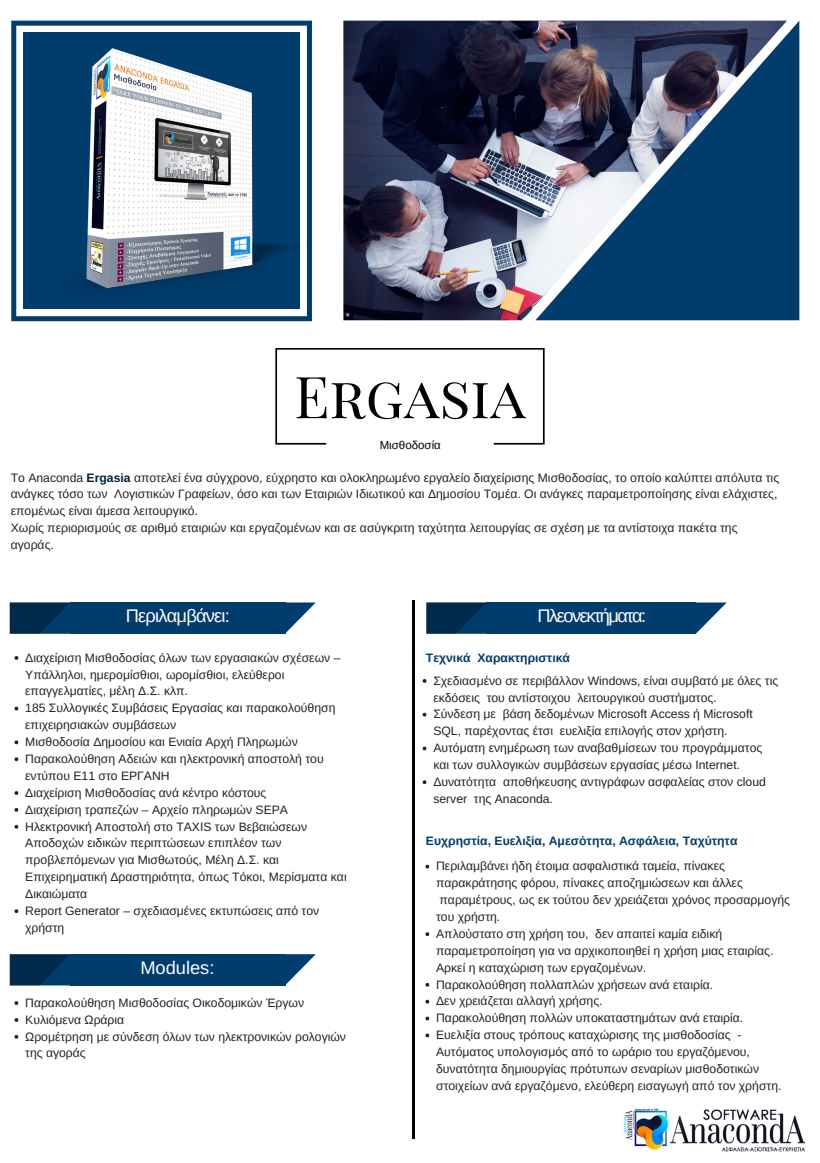
<style>
.page{position:relative;width:820px;height:1163px;background:#fff}
.page>*{position:absolute;margin:0;border:0;box-sizing:border-box;transform-origin:0 0}
.t1{font:57.88px "Playfair Display SC";color:#000}
.t2{font:18.25px "Liberation Sans";letter-spacing:-.085em;color:#fff}
.t3{font:18.25px "Liberation Sans";letter-spacing:-.045em;color:#fff}
.t4{font:18.25px "Arimo";color:#fff}
.t5{font:12.19px/16.9px "Liberation Sans";color:#222}
.t6{font:700 12.19px "Liberation Sans";color:#003c6c}
.t7{font:12.19px "Arimo";color:#222}
.t8{font:11.5px "Liberation Sans";color:#000}
.s1{font-family:"Arimo"}
.s2{font-family:"Arimo";font-weight:700;color:#001f39}
.s3{font-family:"Liberation Sans"}
</style>
<div class="page">
<img style="left:343px;top:21px;width:192px;height:299px">
<svg style="left:535px;top:21px;width:264px;height:299px;background:#3e5c7d"></svg>
<svg style="left:11px;top:21px;width:301px;height:11px"></svg>
<img style="left:11px;top:32px;width:357px;height:290px">
<svg style="left:275px;top:348px;width:269px;height:96px"></svg>
<hr style="left:412px;top:600px;width:3px;height:538px;background:#000">
<div style="left:70px;top:602px;width:215px;height:31px;background:#003c6c"></div>
<svg style="left:285px;top:602px;width:31px;height:31px"></svg>
<svg style="left:10px;top:602px;width:60px;height:31px;background:#033155"></svg>
<div style="left:70px;top:954px;width:215px;height:31px;background:#003c6c"></div>
<svg style="left:285px;top:954px;width:31px;height:31px"></svg>
<svg style="left:10px;top:954px;width:60px;height:31px;background:#012f54"></svg>
<svg style="left:15px;top:1001px;width:3px;height:4px"></svg>
<svg style="left:422px;top:712px;width:4px;height:4px"></svg>
<svg style="left:422px;top:746px;width:4px;height:4px"></svg>
<svg style="left:422px;top:780px;width:4px;height:4px"></svg>
<svg style="left:425px;top:864px;width:4px;height:4px"></svg>
<svg style="left:425px;top:932px;width:4px;height:4px"></svg>
<svg style="left:425px;top:982px;width:4px;height:4px"></svg>
<svg style="left:425px;top:999px;width:4px;height:4px"></svg>
<svg style="left:425px;top:1016px;width:4px;height:4px"></svg>
<svg style="left:425px;top:1033px;width:4px;height:4px"></svg>
<img style="left:623px;top:1108px;width:182px;height:44px">
<svg style="left:15px;top:656px;width:3px;height:4px"></svg>
<svg style="left:15px;top:706px;width:3px;height:4px"></svg>
<svg style="left:15px;top:740px;width:3px;height:4px"></svg>
<svg style="left:15px;top:757px;width:3px;height:4px"></svg>
<svg style="left:15px;top:791px;width:3px;height:4px"></svg>
<svg style="left:15px;top:909px;width:3px;height:4px"></svg>
<div style="left:486px;top:602px;width:210px;height:31px;background:#003c6c"></div>
<svg style="left:696px;top:602px;width:30px;height:31px"></svg>
<svg style="left:426px;top:602px;width:61px;height:31px;background:#043256"></svg>
<h1 class="t1" style="left:294px;top:356px;width:233px">Ergasia</h1>
<p class="t8" style="left:379px;top:438px;width:63px">Μισθοδοσία</p>
<p class="t5" style="left:11px;top:469px;width:769px"><span class="s1">To Anaconda</span> <span class="s2">Ergasia</span> αποτελεί ένα σύγχρονο<span class="s1">,</span> εύχρηστο και ολοκληρωμένο εργαλείο διαχείρισης Μισθοδοσίας<span class="s1">,</span> το οποίο καλύπτει απόλυτα τις ανάγκες τόσο των Λογιστικών Γραφείων<span class="s1">,</span> όσο και των Εταιριών Ιδιωτικού και Δημοσίου Τομέα<span class="s1">.</span> Οι ανάγκες παραμετροποίησης είναι ελάχιστες<span class="s1">, </span>επομένως είναι άμεσα λειτουργικό<span class="s1">.<br></span>Χωρίς περιορισμούς σε αριθμό εταιριών και εργαζομένων και σε ασύγκριτη ταχύτητα λειτουργίας σε σχέση με τα αντίστοιχα πακέτα της αγοράς<span class="s1">.</span></p>
<h2 class="t3" style="left:126px;top:606px;width:105px">Περιλαμβάνει<span class="s1">:</span></h2>
<p class="t5" style="left:25px;top:649px;width:323px">Διαχείριση Μισθοδοσίας όλων των εργασιακών σχέσεων <span class="s1">– </span>Υπάλληλοι<span class="s1">,</span> ημερομίσθιοι<span class="s1">,</span> ωρομίσθιοι<span class="s1">,</span> ελεύθεροι επαγγελματίες<span class="s1">,</span> μέλη Δ<span class="s1">.</span>Σ<span class="s1">.</span> κλπ<span class="s1">.<br>185</span> Συλλογικές Συμβάσεις Εργασίας και παρακολούθηση επιχειρησιακών συμβάσεων<br>Μισθοδοσία Δημοσίου και Ενιαία Αρχή Πληρωμών Παρακολούθηση Αδειών και ηλεκτρονική αποστολή του εντύπου Ε<span class="s1">11</span> στο ΕΡΓΑΝΗ<br>Διαχείριση Μισθοδοσίας ανά κέντρο κόστους<br>Διαχείριση τραπεζών <span class="s1">–</span> Αρχείο πληρωμών <span class="s1">SEPA </span>Ηλεκτρονική Αποστολή στο <span class="s1">TAXIS</span> των Βεβαιώσεων Αποδοχών ειδικών περιπτώσεων επιπλέον των προβλεπόμενων για Μισθωτούς<span class="s1">,</span> Μέλη Δ<span class="s1">.</span>Σ<span class="s1">.</span> και Επιχειρηματική Δραστηριότητα<span class="s1">,</span> όπως Τόκοι<span class="s1">,</span> Μερίσματα και Δικαιώματα<br><span class="s1">Report Generator –</span> σχεδιασμένες εκτυπώσεις από τον χρήστη</p>
<h2 class="t4" style="left:140px;top:957px;width:76px">Modules:</h2>
<p class="t5" style="left:25px;top:994px;width:322px">Παρακολούθηση Μισθοδοσίας Οικοδομικών Έργων<br>Κυλιόμενα Ωράρια<br>Ωρομέτρηση με σύνδεση όλων των ηλεκτρονικών ρολογιών της αγοράς</p>
<h2 class="t2" style="left:537px;top:606px;width:110px">Πλεονεκτήματα<span class="s1">:</span></h2>
<p class="t6" style="left:426px;top:650px;width:146px">Τεχνικά Χαρακτηριστικά</p>
<p class="t5" style="left:433px;top:672px;width:346px">Σχεδιασμένο σε περιβάλλον <span class="s1">Windows,</span> είναι συμβατό με όλες τις εκδόσεις του αντίστοιχου λειτουργικού συστήματος<span class="s1">.</span></p>
<p class="t7" style="left:433px;top:707px;width:321px"><span class="s3">Σύνδεση με βάση δεδομένων</span> Microsoft Access <span class="s3">ή</span> Microsoft</p>
<p class="t5" style="left:433px;top:722px;width:334px"><span class="s1">SQL,</span> παρέχοντας έτσι ευελιξία επιλογής στον χρήστη<span class="s1">.<br></span>Αυτόματη ενημέρωση των αναβαθμίσεων του προγράμματος και των συλλογικών συμβάσεων εργασίας μέσω <span class="s1">Internet.<br></span>Δυνατότητα αποθήκευσης αντιγράφων ασφαλείας στον <span class="s1">cloud</span></p>
<p class="t7" style="left:433px;top:791px;width:121px">server <span class="s3">της</span> Anaconda.</p>
<p class="t6" style="left:426px;top:833px;width:313px">Ευχρηστία<span class="s1">,</span> Ευελιξία<span class="s1">,</span> Αμεσότητα<span class="s1">,</span> Ασφάλεια<span class="s1">,</span> Ταχύτητα</p>
<p class="t5" style="left:436px;top:857px;width:355px">Περιλαμβάνει ήδη έτοιμα ασφαλιστικά ταμεία<span class="s1">,</span> πίνακες παρακράτησης φόρου<span class="s1">,</span> πίνακες αποζημιώσεων και άλλες παραμέτρους<span class="s1">,</span> ως εκ τούτου δεν χρειάζεται χρόνος προσαρμογής του χρήστη<span class="s1">.<br></span>Απλούστατο στη χρήση του<span class="s1">,</span> δεν απαιτεί καμία ειδική παραμετροποίηση για να αρχικοποιηθεί η χρήση μιας εταιρίας<span class="s1">.<br></span>Αρκεί η καταχώριση των εργαζομένων<span class="s1">.<br></span>Παρακολούθηση πολλαπλών χρήσεων ανά εταιρία<span class="s1">.<br></span>Δεν χρειάζεται αλλαγή χρήσης<span class="s1">.<br></span>Παρακολούθηση πολλών υποκαταστημάτων ανά εταιρία<span class="s1">.<br></span>Ευελιξία στους τρόπους καταχώρισης της μισθοδοσίας <span class="s1">- </span>Αυτόματος υπολογισμός από το ωράριο του εργαζόμενου<span class="s1">, </span>δυνατότητα δημιουργίας πρότυπων σεναρίων μισθοδοτικών στοιχείων ανά εργαζόμενο<span class="s1">,</span> ελεύθερη εισαγωγή από τον χρήστη<span class="s1">.</span></p>
</div>
